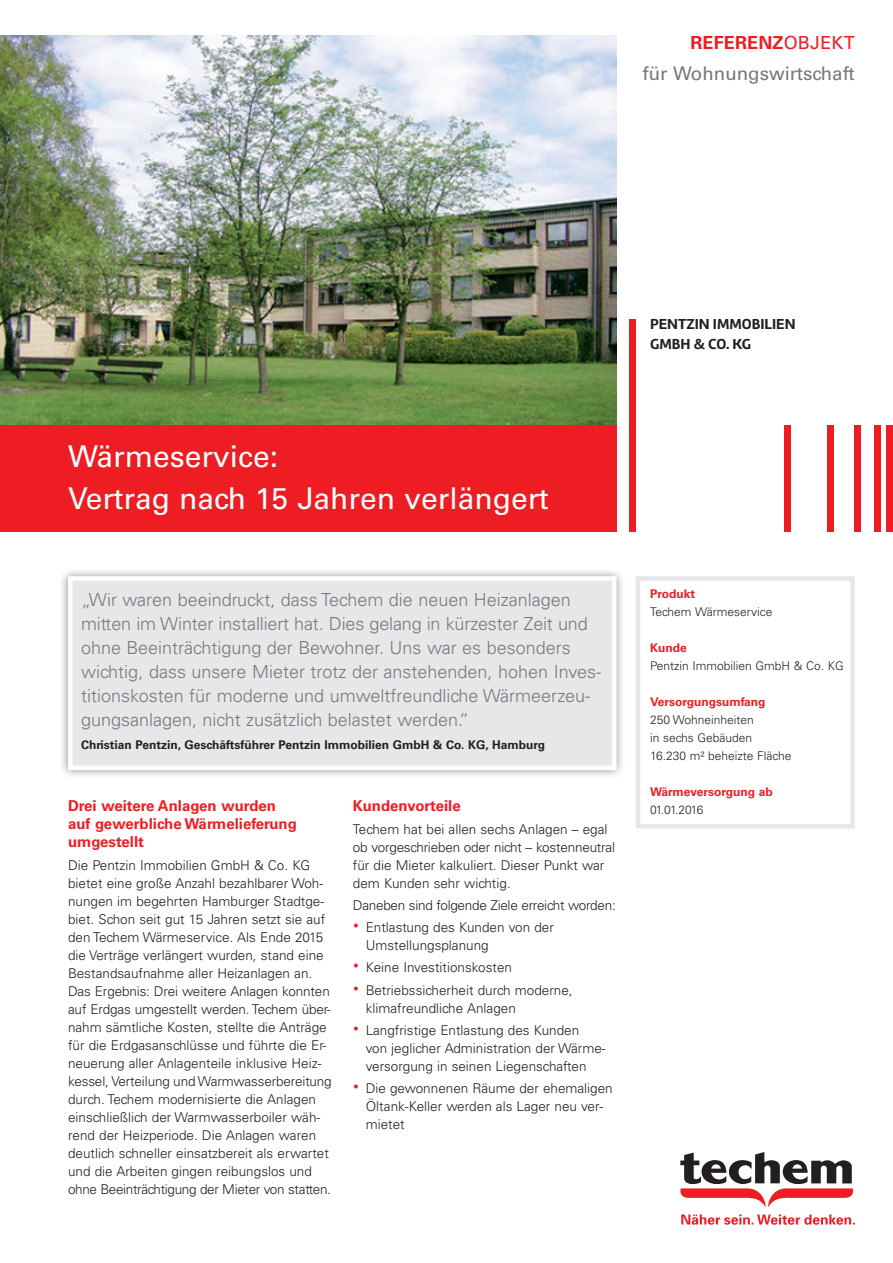
<style>
.page{position:relative;width:893px;height:1263px;background:#fff}
.page>*{position:absolute;margin:0;border:0;box-sizing:border-box;transform-origin:0 0}
._1__HL_A4_TH{font:30px/42px "Univers";color:#fff}
._1__HL_A4_TH-2{font:18.75px "Univers";color:#76787b}
.t1{font:300 18px/24px "Univers";color:#76787b}
.t2{font:700 18px "Univers";letter-spacing:.01em;color:#ee1d23}
.t3{font:700 15px/18px "Univers";color:#ee1d23}
.t4{font:700 15px/19.5px "Marine";color:#231f20}
.t5{font:300 13.5px/18px "Univers";color:#231f20}
.t6{font:300 13.5px "Univers";letter-spacing:-.02em;color:#231f20}
.t7{font:300 12px/18px "Univers";color:#231f20}
.t8{font:700 12px "Univers";color:#231f20}
.t9{font:700 12px "Univers";color:#ee1d23}
.s1{font-weight:400}
.s2{font-family:"Helvetica";font-weight:400;font-size:18px;color:#ee1d23}
.s3{font-weight:700;color:#ee1d23}
</style>
<div class="page">
<svg style="left:680px;top:1152px;width:173px;height:55px"></svg>
<svg style="left:681px;top:1214px;width:174px;height:11px"></svg>
<img style="left:0;top:36px;width:617px;height:389px">
<div style="left:629px;top:319px;width:7px;height:212px;background:#ee1d23"></div>
<div style="left:784px;top:425px;width:7px;height:106px;background:#ee1d23"></div>
<div style="left:887px;top:425px;width:6px;height:106px;background:#ee1d23"></div>
<div style="left:0;top:425px;width:617px;height:106px;background:#ee1d23"></div>
<div style="left:827px;top:425px;width:6px;height:106px;background:#ee1d23"></div>
<div style="left:855px;top:425px;width:6px;height:106px;background:#ee1d23"></div>
<div style="left:874px;top:425px;width:6px;height:106px;background:#ee1d23"></div>
<div style="left:59px;top:567px;width:566px;height:212px;background:#231f20;opacity:.5"></div>
<div style="left:70px;top:578px;width:544px;height:190px;background:#e6e7e9"></div>
<div style="left:68px;top:576px;width:549px;height:194px;border:4px solid #fff"></div>
<div style="left:636px;top:576px;width:219px;height:252px;background:#fff;border:4px solid #e6e7e9"></div>
<p class="t2" style="left:690px;top:32px;width:166px">REFERENZ<span class="s1">OBJEKT</span></p>
<p class="_1__HL_A4_TH-2" style="left:642px;top:62px;width:214px">für Wohnungswirtschaft</p>
<p class="t4" style="left:650px;top:314px;width:147px">PENTZIN IMMOBILIEN<br>GMBH &amp; CO. KG</p>
<p class="_1__HL_A4_TH" style="left:68px;top:435px;width:482px">Wärmeservice:<br>Vertrag nach 15 Jahren verlängert</p>
<p class="t1" style="left:81px;top:588px;width:521px">„Wir waren beeindruckt, dass Techem die neuen Heizanlagen mitten im Winter installiert hat. Dies gelang in kürzester Zeit und ohne Beeinträchtigung der Bewohner. Uns war es besonders wichtig, dass unsere Mieter trotz der anstehenden, hohen Inves&shy;titionskosten für moderne und umweltfreundliche Wärmeerzeu&shy;gungsanlagen, nicht zusätzlich belastet werden.“</p>
<p class="t8" style="left:81px;top:737px;width:465px">Christian Pentzin, Geschäftsführer Pentzin Immobilien GmbH &amp; Co. KG, Hamburg</p>
<p class="t3" style="left:68px;top:797px;width:230px">Drei weitere Anlagen wurden auf gewerbliche Wärmelieferung umgestellt</p>
<p class="t5" style="left:68px;top:856px;width:265px">Die Pentzin Immobilien GmbH &amp; Co. KG bietet eine große Anzahl bezahlbarer Woh&shy;nungen im begehrten Hamburger Stadtge&shy;biet. Schon seit gut 15 Jahren setzt sie auf den Techem Wärmeservice. Als Ende 2015 die Verträge verlängert wurden, stand eine Bestandsaufnahme aller Heizanlagen an.<br>Das Ergebnis: Drei weitere Anlagen konnten auf Erdgas umgestellt werden. Techem über&shy;nahm sämtliche Kosten, stellte die Anträge für die Erdgasanschlüsse und führte die Er&shy;neuerung aller Anlagenteile inklusive Heiz&shy;kessel, Verteilung und Warmwasserbereitung durch. Techem modernisierte die Anlagen einschließlich der Warmwasserboiler wäh&shy;rend der Heizperiode. Die Anlagen waren deutlich schneller einsatzbereit als erwartet und die Arbeiten gingen reibungslos und ohne Beeinträchtigung der Mieter von statten.</p>
<p class="t3" style="left:353px;top:797px;width:109px">Kundenvorteile</p>
<p class="t5" style="left:353px;top:820px;width:264px">Techem hat bei allen sechs Anlagen – egal ob vorgeschrieben oder nicht – kostenneutral für die Mieter kalkuliert. Dieser Punkt war dem Kunden sehr wichtig.</p>
<p class="t6" style="left:353px;top:897px;width:264px">Daneben sind folgende Ziele erreicht worden:</p>
<p class="t5" style="left:366px;top:918px;width:190px;text-indent:-13px"><span class="s2">•</span> Entlastung des Kunden von der<br>Umstellungsplanung</p>
<p class="t5" style="left:353px;top:959px;width:161px"><span class="s2">•</span> Keine Investitionskosten</p>
<p class="t5" style="left:366px;top:981px;width:208px;text-indent:-13px"><span class="s2">•</span> Betriebssicherheit durch moderne, klimafreundliche Anlagen</p>
<p class="t5" style="left:366px;top:1021px;width:241px;text-indent:-13px"><span class="s2">•</span> Langfristige Entlastung des Kunden<br>von jeglicher Administration der Wärme&shy;versorgung in seinen Liegenschaften</p>
<p class="t5" style="left:366px;top:1079px;width:249px;text-indent:-13px"><span class="s2">•</span> Die gewonnenen Räume der ehemaligen<br>Öltank-Keller werden als Lager neu ver&shy;mietet</p>
<p class="t9" style="left:650px;top:587px;width:47px">Produkt</p>
<p class="t7" style="left:650px;top:603px;width:124px">Techem Wärmeservice</p>
<p class="t9" style="left:650px;top:641px;width:38px">Kunde</p>
<p class="t7" style="left:650px;top:657px;width:195px">Pentzin Immobilien GmbH &amp; Co. KG</p>
<p class="t7" style="left:650px;top:693px;width:117px"><span class="s3">Versorgungsumfang<br></span>250 Wohneinheiten in sechs Gebäuden</p>
<p class="t7" style="left:650px;top:747px;width:143px">16.230 m² beheizte Fläche</p>
<p class="t9" style="left:650px;top:785px;width:124px">Wärmeversorgung ab</p>
<p class="t7" style="left:650px;top:801px;width:55px">01.01.2016</p>
</div>
